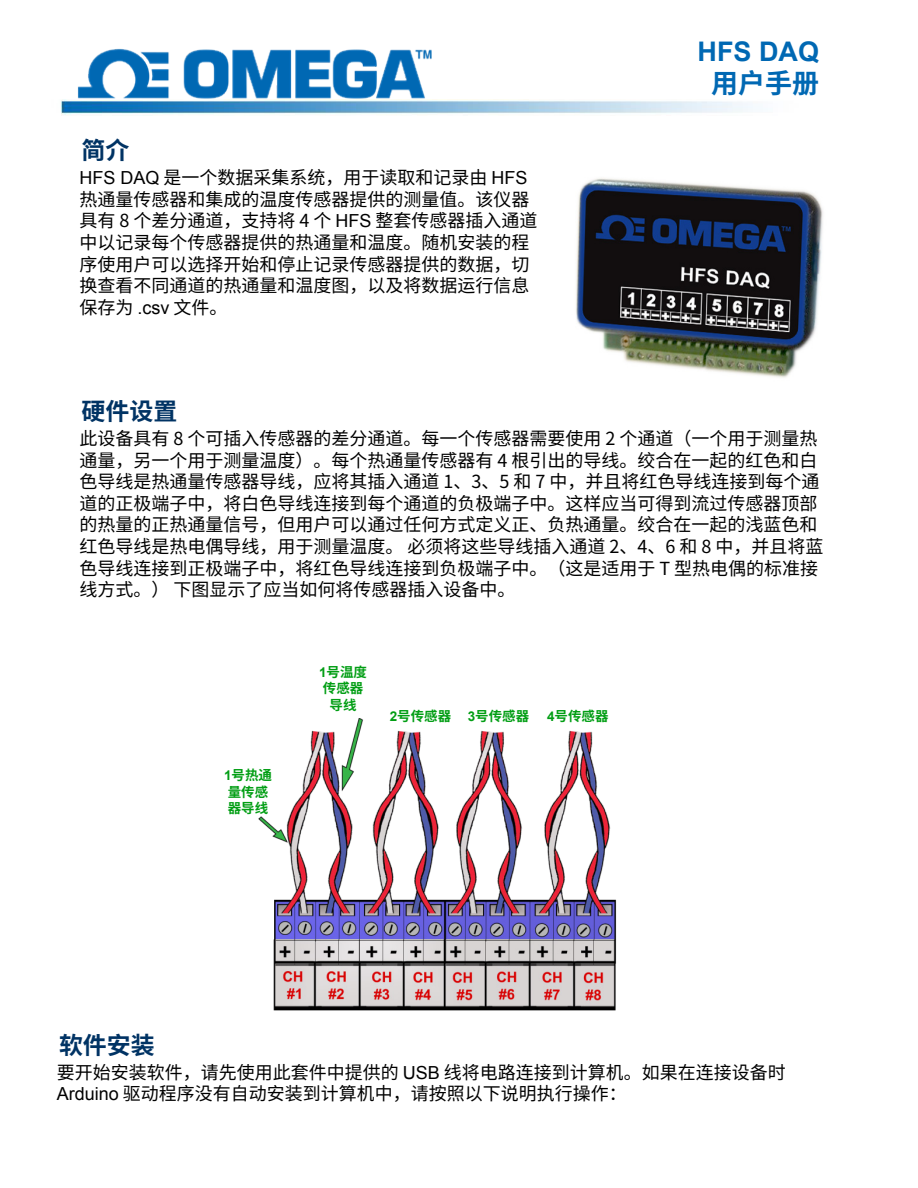
<style>
.page{position:relative;width:918px;height:1188px;background:#fff}
.page>*{position:absolute;margin:0;border:0;box-sizing:border-box;transform-origin:0 0}
.t1{font:700 27px "Arial";color:#0068b3}
.t2{font:700 27px "Noto Sans CJ Ksc";color:#0068b3}
.t3{font:700 24px "Noto Sans CJ Ksc";color:#003364}
.t4{font:18px/21.6px "Noto Sans CJ Ksc";color:#000}
.t5{font:700 13.5px/16.2px "Noto Sans CJ Kjp";color:#029e14}
.t6{font:700 13.5px "Noto Sans CJ Ksc";color:#029e14}
.s1{font-family:"Arial"}
</style>
<div class="page">
<img style="left:61px;top:100px;width:692px;height:16px">
<img style="left:72px;top:48px;width:366px;height:58px">
<img style="left:576px;top:178px;width:247px;height:200px">
<img style="left:258px;top:718px;width:359px;height:293px">
<div style="left:200px;top:768px;width:83px;height:47px;background:#fff"></div>
<div style="left:380px;top:675px;width:246px;height:51px;background:#fff"></div>
<h2 class="t3" style="left:82px;top:137px;width:49px">简介</h2>
<p class="t4" style="left:79px;top:167px;width:460px"><span class="s1">HFS DAQ</span> 是一个数据采集系统，用于读取和记录由 <span class="s1">HFS</span>热通量传感器和集成的温度传感器提供的测量值。该仪器具有 8 个差分通道，支持将 4 个 <span class="s1">HFS</span> 整套传感器插入通道中以记录每个传感器提供的热通量和温度。随机安装的程序使用户可以选择开始和停止记录传感器提供的数据，切换查看不同通道的热通量和温度图，以及将数据运行信息保存为 <span class="s1">.csv</span> 文件。</p>
<h2 class="t3" style="left:82px;top:398px;width:97px">硬件设置</h2>
<h1 class="t1" style="left:698px;top:33px;width:123px">HFS DAQ</h1>
<h1 class="t2" style="left:711px;top:68px;width:109px">用户手册</h1>
<p class="t4" style="left:79px;top:428px;width:746px">此设备具有 8 个可插入传感器的差分通道。每一个传感器需要使用 2 个通道（一个用于测量热通量，另一个用于测量温度）。每个热通量传感器有 4 根引出的导线。绞合在一起的红色和白色导线是热通量传感器导线，应将其插入通道 1、3、5 和 7 中，并且将红色导线连接到每个通道的正极端子中，将白色导线连接到每个通道的负极端子中。这样应当可得到流过传感器顶部的热量的正热通量信号，但用户可以通过任何方式定义正、负热通量。绞合在一起的浅蓝色和红色导线是热电偶导线，用于测量温度。 必须将这些导线插入通道 2、4、6 和 8 中，并且将蓝色导线连接到正极端子中，将红色导线连接到负极端子中。（这是适用于 T 型热电偶的标准接线方式。） 下图显示了应当如何将传感器插入设备中。</p>
<p class="t5" style="left:224px;top:768px;width:50px"><span class="s1">1</span>号热通量传感器导线</p>
<p class="t5" style="left:319px;top:664px;width:50px;text-align:center"><span class="s1">1</span>号温度传感器导线</p>
<p class="t6" style="left:390px;top:709px;width:141px"><span class="s1">2</span>号传感器 <span class="s1">3</span>号传感器</p>
<p class="t6" style="left:547px;top:709px;width:63px"><span class="s1">4</span>号传感器</p>
<h2 class="t3" style="left:59px;top:1031px;width:97px">软件安装</h2>
<p class="t4" style="left:57px;top:1062px;width:731px">要开始安装软件，请先使用此套件中提供的 <span class="s1">USB</span> 线将电路连接到计算机。如果在连接设备时<br><span class="s1">Arduino</span> 驱动程序没有自动安装到计算机中，请按照以下说明执行操作：</p>
</div>
